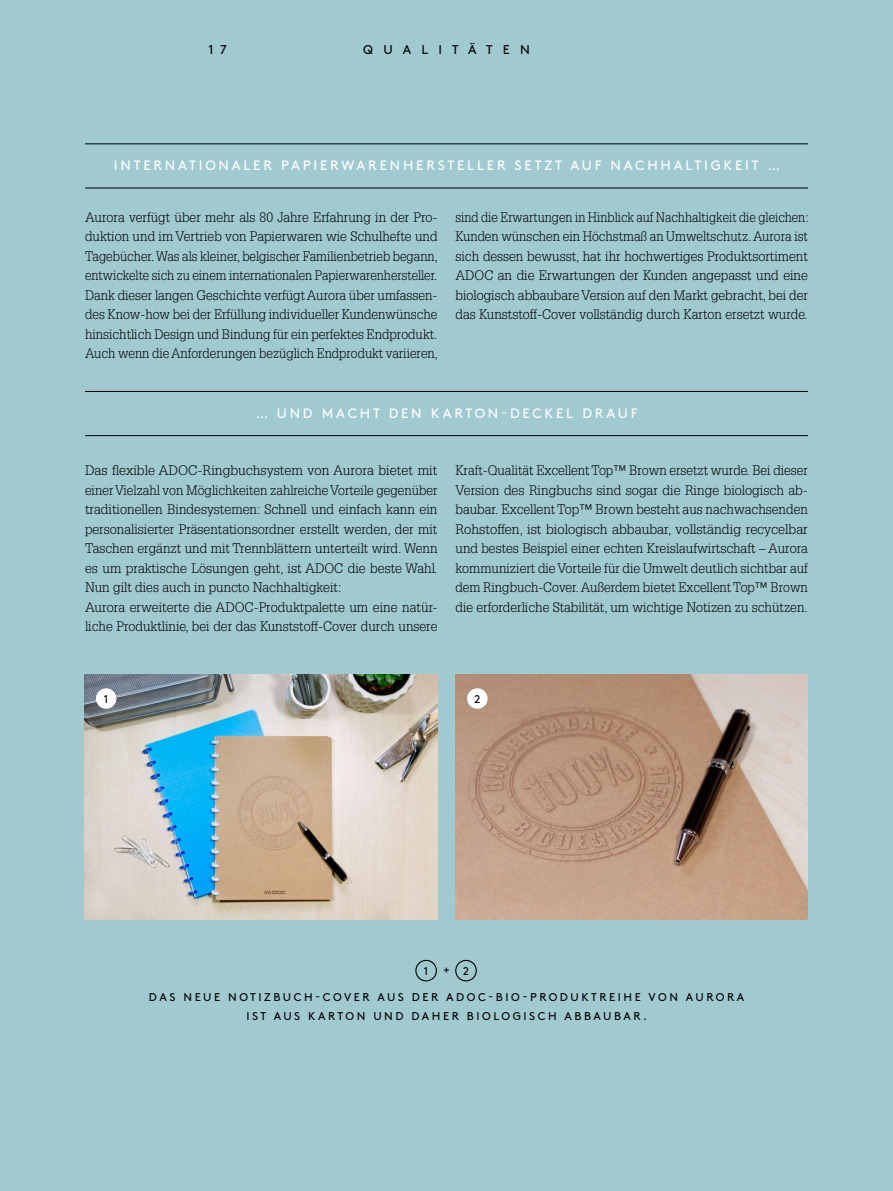
<style>
.page{position:relative;width:893px;height:1191px;background:#a0c9d0}
.page>*{position:absolute;margin:0;border:0;box-sizing:border-box;transform-origin:0 0}
.t1{font:300 13.5px/19.5px "Glypha LT Pro";color:#000;text-align:justify}
.t2{font:300 13.5px/19.5px "Glypha LT Pro";color:#000;text-align:justify;scale:.95 1}
.t3{font:13.5px "Brown Regular Alt";letter-spacing:.205em;color:#fff}
.t4{font:12.75px "Brown Regular Alt";letter-spacing:.805em;color:#000}
.t5{font:11.25px/19.5px "Brown Regular Alt";letter-spacing:.225em;color:#000;text-align:center}
</style>
<div class="page">
<hr style="left:85px;top:144px;width:723px;height:1px;background:#000">
<hr style="left:85px;top:188px;width:723px;height:1px;background:#000">
<hr style="left:85px;top:391px;width:723px;height:1px;background:#000">
<hr style="left:85px;top:435px;width:723px;height:1px;background:#000">
<img style="left:84px;top:674px;width:353px;height:245px">
<img style="left:455px;top:674px;width:353px;height:245px">
<div style="left:96px;top:688px;width:20px;height:21px;background:#fff;border-radius:50%"></div>
<div style="left:467px;top:688px;width:21px;height:21px;background:#fff;border-radius:50%"></div>
<div style="left:415px;top:960px;width:22px;height:21px;border:1px solid #000;border-radius:50%"></div>
<div style="left:455px;top:960px;width:22px;height:21px;border:1px solid #000;border-radius:50%"></div>
<p class="t4" style="left:209px;top:40px;width:20px">1 7</p>
<p class="t4" style="left:363px;top:40px;width:168px">QUALITÄTEN</p>
<p class="t3" style="left:114px;top:155px;width:668px">INTERNATIONALER PAPIERWARENHERSTELLER SETZT AUF NACHHALTIGKEIT …</p>
<p class="t1" style="left:85px;top:207px;width:355px">Aurora verfügt über mehr als 80 Jahre Erfahrung in der Pro&shy;duktion und im Vertrieb von Papierwaren wie Schulhefte und Tagebücher. Was als kleiner, belgischer Familienbetrieb begann, entwickelte sich zu einem internationalen Papierwarenhersteller.<br>Dank dieser langen Geschichte verfügt Aurora über umfassen&shy;des Know-how bei der Erfüllung individueller Kundenwünsche hinsichtlich Design und Bindung für ein perfektes Endprodukt.<br>Auch wenn die Anforderungen bezüglich Endprodukt variieren,</p>
<p class="t2" style="left:455px;top:207px;width:373px">sind die Erwartungen in Hinblick auf Nachhaltigkeit die gleichen:<br>Kunden wünschen ein Höchstmaß an Umweltschutz. Aurora ist sich dessen bewusst, hat ihr hochwertiges Produktsortiment ADOC an die Erwartungen der Kunden angepasst und eine biologisch abbaubare Version auf den Markt gebracht, bei der das Kunststoff-Cover vollständig durch Karton ersetzt wurde.</p>
<p class="t3" style="left:256px;top:403px;width:383px">… UND MACHT DEN KARTON-DECKEL DRAUF</p>
<p class="t1" style="left:85px;top:461px;width:354px;text-align:left">Das flexible ADOC-Ringbuchsystem von Aurora bietet mit einer Vielzahl von Möglichkeiten zahlreiche Vorteile gegenüber traditionellen Bindesystemen: Schnell und einfach kann ein personalisierter Präsentationsordner erstellt werden, der mit Taschen ergänzt und mit Trennblättern unterteilt wird. Wenn es um praktische Lösungen geht, ist ADOC die beste Wahl.<br>Nun gilt dies auch in puncto Nachhaltigkeit:<br>Aurora erweiterte die ADOC-Produktpalette um eine natür&shy;liche Produktlinie, bei der das Kunststoff-Cover durch unsere</p>
<p class="t1" style="left:455px;top:461px;width:354px">Kraft-Qualität Excellent Top™ Brown ersetzt wurde. Bei dieser Version des Ringbuchs sind sogar die Ringe biologisch ab&shy;baubar. Excellent Top™ Brown besteht aus nachwachsenden Rohstoffen, ist biologisch abbaubar, vollständig recycelbar und bestes Beispiel einer echten Kreislaufwirtschaft – Aurora kommuniziert die Vorteile für die Umwelt deutlich sichtbar auf dem Ringbuch-Cover. Außerdem bietet Excellent Top™ Brown die erforderliche Stabilität, um wichtige Notizen zu schützen.</p>
<p class="t5" style="left:104px;top:688px;width:6px">1</p>
<p class="t5" style="left:474px;top:688px;width:7px">2</p>
<p class="t5" style="left:424px;top:960px;width:6px">1</p>
<p class="t5" style="left:463px;top:960px;width:7px">2</p>
<p class="t5" style="left:443px;top:958px;width:8px">+</p>
<p class="t5" style="left:149px;top:986px;width:597px">DAS NEUE NOTIZBUCH-COVER AUS DER ADOC-BIO-PRODUKTREIHE VON AURORA<br>IST AUS KARTON UND DAHER BIOLOGISCH ABBAUBAR.</p>
</div>
